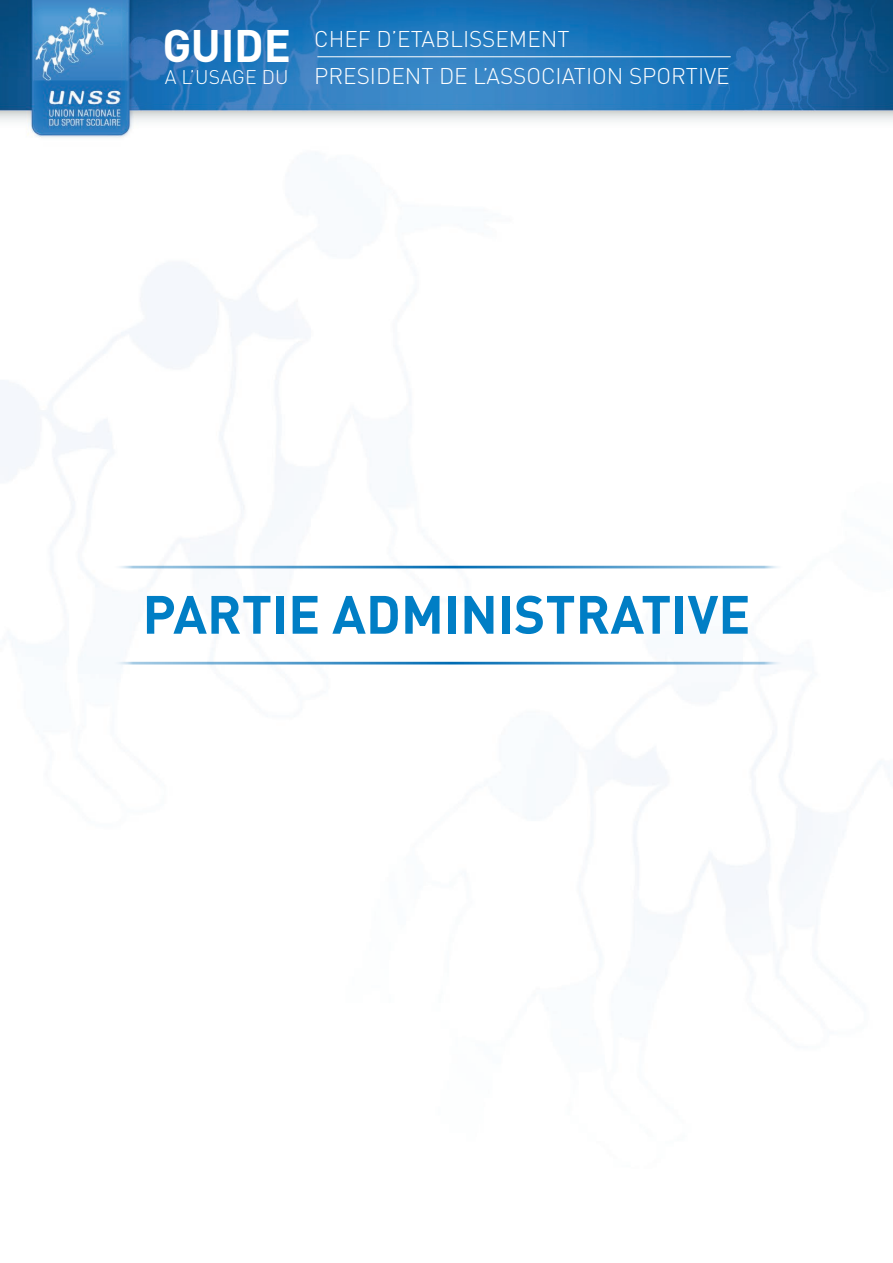
<style>
.page{position:relative;width:893px;height:1263px;background:#fff}
.page>*{position:absolute;margin:0;border:0;box-sizing:border-box;transform-origin:0 0}
.t1{font:700 53.1px "DIN Pro";color:#007ec5}
.t2{font:700 45px "DIN Pro";letter-spacing:-.005em;color:#fff}
.t3{font:300 22.5px/37px "DIN Pro";color:#fff}
.t4{font:300 19.5px "DIN Pro";letter-spacing:.01em;color:#fff}
</style>
<div class="page">
<img style="left:0;top:0;width:893px;height:977px">
<hr style="left:317px;top:56px;width:414px;height:1px;background:#fff">
<hr style="left:112px;top:565px;width:674px;height:3px;background:#006cb3">
<hr style="left:112px;top:661px;width:674px;height:3px;background:#006cb3">
<h2 class="t2" style="left:162px;top:15px;width:130px">GUIDE</h2>
<p class="t4" style="left:165px;top:64px;width:125px">A L’USAGE DU</p>
<p class="t3" style="left:314px;top:19px;width:417px">CHEF D’ETABLISSEMENT<br>PRESIDENT DE L’ASSOCIATION SPORTIVE</p>
<h1 class="t1" style="left:143px;top:578px;width:609px">PARTIE ADMINISTRATIVE</h1>
</div>
